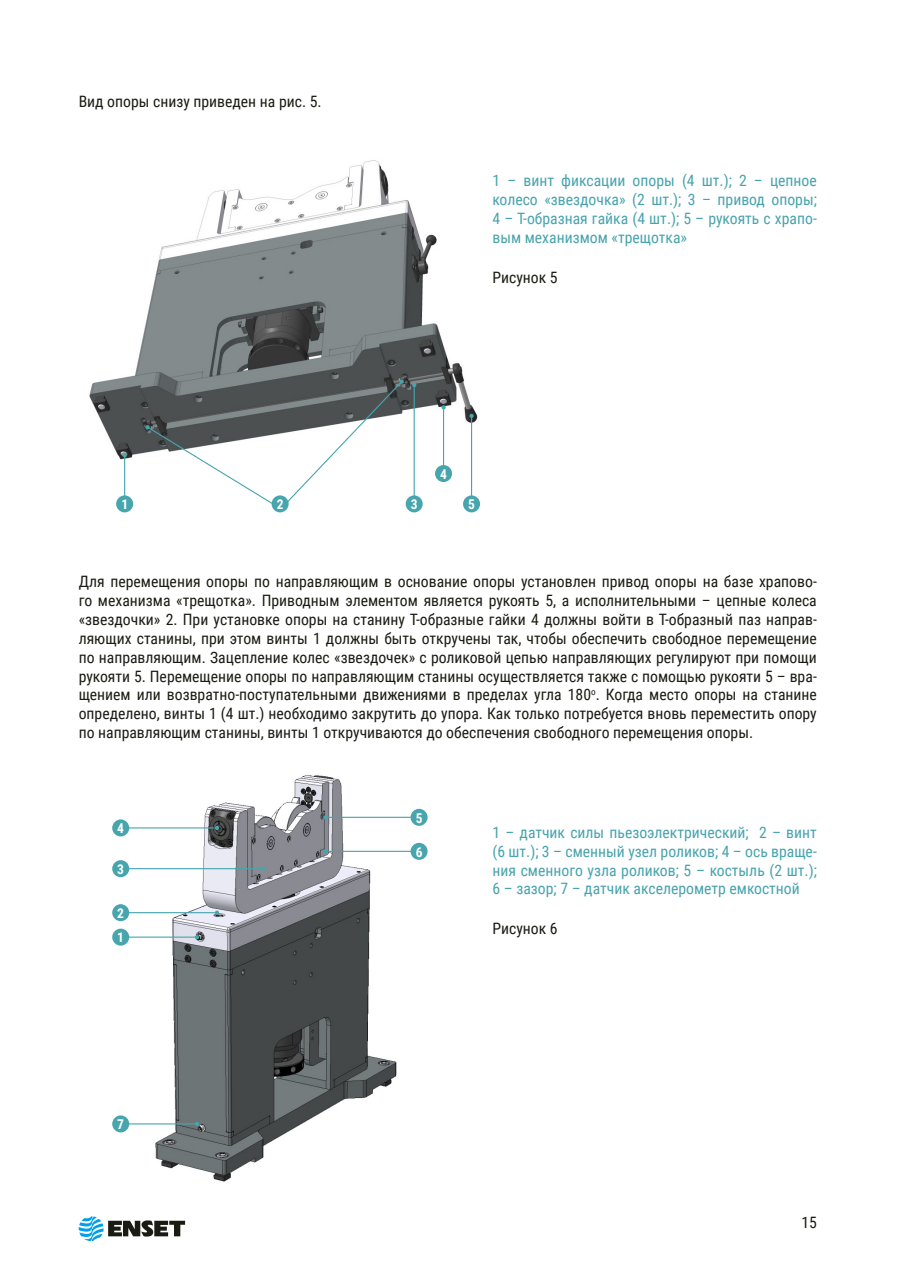
<style>
.page{position:relative;width:902px;height:1280px;background:#fff}
.page>*{position:absolute;margin:0;border:0;box-sizing:border-box;transform-origin:0 0}
.t1{font:15.75px/18.9px "Roboto Condensed";color:#1a1b13;text-align:justify}
.t2{font:15.75px/18.9px "Roboto Condensed";color:#47a3ad;text-align:justify}
.t3{font:700 13.5px "Roboto Condensed";color:#fff}
</style>
<div class="page">
<svg style="left:79px;top:1216px;width:106px;height:25px"></svg>
<img style="left:89px;top:160px;width:389px;height:322px">
<svg style="left:469px;top:414px;width:4px;height:4px"></svg>
<hr style="left:471px;top:416px;width:1px;height:88px;background:#47a5ae">
<div style="left:463px;top:495px;width:17px;height:17px;background:#47a5ae;border-radius:50%"></div>
<svg style="left:412px;top:383px;width:4px;height:4px"></svg>
<hr style="left:413px;top:385px;width:1px;height:117px;background:#47a5ae">
<div style="left:405px;top:495px;width:17px;height:17px;background:#47a5ae;border-radius:50%"></div>
<svg style="left:123px;top:453px;width:4px;height:5px"></svg>
<svg style="left:441px;top:405px;width:4px;height:4px"></svg>
<hr style="left:124px;top:455px;width:1px;height:46px;background:#47a5ae">
<hr style="left:443px;top:407px;width:1px;height:64px;background:#47a5ae">
<div style="left:116px;top:495px;width:17px;height:17px;background:#47a5ae;border-radius:50%"></div>
<div style="left:435px;top:465px;width:17px;height:17px;background:#47a5ae;border-radius:50%"></div>
<svg style="left:145px;top:379px;width:259px;height:132px"></svg>
<div style="left:271px;top:495px;width:17px;height:17px;background:#47a5ae;border-radius:50%"></div>
<img style="left:151px;top:775px;width:246px;height:407px">
<svg style="left:195px;top:935px;width:4px;height:4px"></svg>
<svg style="left:195px;top:1122px;width:4px;height:4px"></svg>
<svg style="left:215px;top:910px;width:4px;height:5px"></svg>
<svg style="left:215px;top:826px;width:4px;height:4px"></svg>
<svg style="left:323px;top:815px;width:4px;height:4px"></svg>
<svg style="left:323px;top:849px;width:4px;height:4px"></svg>
<svg style="left:261px;top:866px;width:5px;height:5px"></svg>
<hr style="left:116px;top:936px;width:80px;height:2px;background:#47a5ae">
<hr style="left:116px;top:1123px;width:80px;height:1px;background:#47a5ae">
<hr style="left:116px;top:912px;width:99px;height:1px;background:#47a5ae">
<hr style="left:116px;top:827px;width:99px;height:1px;background:#47a5ae">
<hr style="left:327px;top:817px;width:99px;height:1px;background:#47a5ae">
<hr style="left:327px;top:851px;width:99px;height:1px;background:#47a5ae">
<hr style="left:116px;top:868px;width:149px;height:1px;background:#47a5ae">
<div style="left:112px;top:929px;width:17px;height:17px;background:#47a5ae;border-radius:50%"></div>
<div style="left:112px;top:1115px;width:17px;height:17px;background:#47a5ae;border-radius:50%"></div>
<div style="left:112px;top:904px;width:17px;height:17px;background:#47a5ae;border-radius:50%"></div>
<div style="left:112px;top:819px;width:17px;height:17px;background:#47a5ae;border-radius:50%"></div>
<div style="left:410px;top:809px;width:17px;height:17px;background:#47a5ae;border-radius:50%"></div>
<div style="left:410px;top:843px;width:17px;height:17px;background:#47a5ae;border-radius:50%"></div>
<div style="left:112px;top:860px;width:17px;height:17px;background:#47a5ae;border-radius:50%"></div>
<p class="t1" style="left:79px;top:92px;width:244px">Вид опоры снизу приведен на рис. 5.</p>
<p class="t2" style="left:492px;top:170px;width:326px">1 – винт фиксации опоры (4 шт.); 2 – цепное колесо «звездочка» (2 шт.); 3 – привод опоры; 4 – Т-образная гайка (4 шт.); 5 – рукоять с храпо&shy;вым механизмом «трещотка»</p>
<p class="t1" style="left:492px;top:267px;width:67px">Рисунок 5</p>
<p class="t3" style="left:440px;top:464px;width:8px">4</p>
<p class="t3" style="left:121px;top:495px;width:8px">1</p>
<p class="t3" style="left:411px;top:495px;width:8px">3</p>
<p class="t3" style="left:468px;top:495px;width:8px">5</p>
<p class="t3" style="left:277px;top:495px;width:8px">2</p>
<p class="t1" style="left:79px;top:572px;width:739px">Для перемещения опоры по направляющим в основание опоры установлен привод опоры на базе храпово&shy;го механизма «трещотка». Приводным элементом является рукоять 5, а исполнительными – цепные колеса «звездочки» 2. При установке опоры на станину Т-образные гайки 4 должны войти в Т-образный паз направ&shy;ляющих станины, при этом винты 1 должны быть откручены так, чтобы обеспечить свободное перемещение по направляющим. Зацепление колес «звездочек» с роликовой цепью направляющих регулируют при помощи рукояти 5. Перемещение опоры по направляющим станины осуществляется также с помощью рукояти 5 – вра&shy;щением или возвратно-поступательными движениями в пределах угла 180<sup>о</sup>. Когда место опоры на станине определено, винты 1 (4 шт.) необходимо закрутить до упора. Как только потребуется вновь переместить опору по направляющим станины, винты 1 откручиваются до обеспечения свободного перемещения опоры.</p>
<p class="t3" style="left:117px;top:819px;width:8px">4</p>
<p class="t3" style="left:117px;top:860px;width:8px">3</p>
<p class="t3" style="left:117px;top:904px;width:8px">2</p>
<p class="t3" style="left:117px;top:928px;width:8px">1</p>
<p class="t3" style="left:117px;top:1115px;width:8px">7</p>
<p class="t3" style="left:415px;top:808px;width:8px">5</p>
<p class="t3" style="left:415px;top:842px;width:8px">6</p>
<p class="t2" style="left:492px;top:822px;width:326px">1 – датчик силы пьезоэлектрический; 2 – винт (6 шт.); 3 – сменный узел роликов; 4 – ось враще&shy;ния сменного узла роликов; 5 – костыль (2 шт.); 6 – зазор; 7 – датчик акселерометр емкостной</p>
<p class="t1" style="left:492px;top:919px;width:67px">Рисунок 6</p>
<p class="t1" style="left:801px;top:1212px;width:17px">15</p>
</div>
